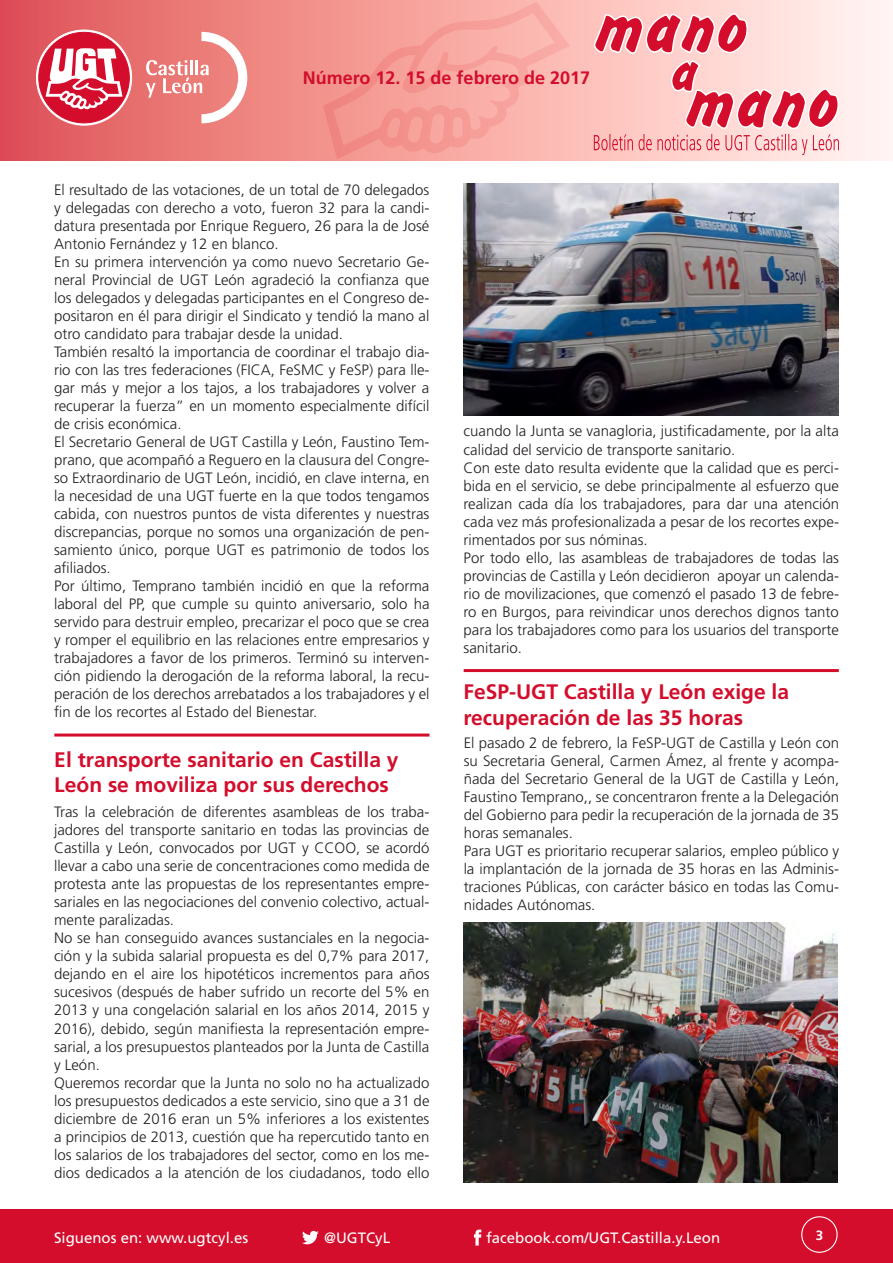
<style>
.page{position:relative;width:893px;height:1263px;background:#fff}
.page>*{position:absolute;margin:0;border:0;box-sizing:border-box;transform-origin:0 0}
.t1{font:700 21px/25.2px "Frutiger LT Std";color:#d30d2b}
.t2{font:700 18px "Frutiger LT Std";color:#d30d2b}
.t3{font:300 15px/18px "Frutiger LT Std";color:#231f20;text-align:justify}
.t4{font:15px "Frutiger LT Std";color:#fff}
.t5{font:700 13.35px "Frutiger LT Std";color:#fff}
</style>
<div class="page">
<svg style="left:0;top:0;width:891px;height:161px"></svg>
<svg style="left:36px;top:30px;width:96px;height:95px"></svg>
<div style="left:39px;top:32px;width:90px;height:91px;background:#d30d2b;border-radius:50%"></div>
<svg style="left:46px;top:48px;width:77px;height:63px"></svg>
<svg style="left:146px;top:32px;width:101px;height:91px"></svg>
<div style="left:0;top:1209px;width:893px;height:54px;background:#d30d2b"></div>
<div style="left:801px;top:1216px;width:37px;height:37px;border:1px solid #fff;border-radius:50%"></div>
<svg style="left:593px;top:13px;width:247px;height:142px"></svg>
<svg style="left:302px;top:1231px;width:17px;height:13px"></svg>
<svg style="left:474px;top:1229px;width:7px;height:16px"></svg>
<hr style="left:54px;top:733px;width:375px;height:3px;background:#d30d2b">
<img style="left:463px;top:184px;width:376px;height:231px">
<hr style="left:464px;top:669px;width:375px;height:3px;background:#d30d2b">
<img style="left:464px;top:923px;width:374px;height:259px">
<p class="t2" style="left:303px;top:68px;width:289px">Número 12. 15 de febrero de 2017</p>
<p class="t3" style="left:54px;top:181px;width:377px">El resultado de las votaciones, de un total de 70 delegados y delegadas con derecho a voto, fueron 32 para la candi&shy;datura presentada por Enrique Reguero, 26 para la de José Antonio Fernández y 12 en blanco.</p>
<p class="t3" style="left:54px;top:253px;width:377px">En su primera intervención ya como nuevo Secretario Ge&shy;neral Provincial de UGT León agradeció la confianza que los delegados y delegadas participantes en el Congreso de&shy;positaron en él para dirigir el Sindicato y tendió la mano al otro candidato para trabajar desde la unidad.</p>
<p class="t3" style="left:54px;top:343px;width:377px">También resaltó la importancia de coordinar el trabajo dia&shy;rio con las tres federaciones (FICA, FeSMC y FeSP) para lle&shy;gar más y mejor a los tajos, a los trabajadores y volver a recuperar la fuerza” en un momento especialmente difícil de crisis económica.</p>
<p class="t3" style="left:54px;top:433px;width:377px">El Secretario General de UGT Castilla y León, Faustino Tem&shy;prano, que acompañó a Reguero en la clausura del Congre&shy;so Extraordinario de UGT León, incidió, en clave interna, en la necesidad de una UGT fuerte en la que todos tengamos cabida, con nuestros puntos de vista diferentes y nuestras discrepancias, porque no somos una organización de pen&shy;samiento único, porque UGT es patrimonio de todos los afiliados.</p>
<p class="t3" style="left:54px;top:577px;width:377px">Por último, Temprano también incidió en que la reforma laboral del PP, que cumple su quinto aniversario, solo ha servido para destruir empleo, precarizar el poco que se crea y romper el equilibrio en las relaciones entre empresarios y trabajadores a favor de los primeros. Terminó su interven&shy;ción pidiendo la derogación de la reforma laboral, la recu&shy;peración de los derechos arrebatados a los trabajadores y el fin de los recortes al Estado del Bienestar.</p>
<p class="t1" style="left:54px;top:747px;width:346px">El transporte sanitario en Castilla y<br>León se moviliza por sus derechos</p>
<p class="t3" style="left:54px;top:803px;width:377px">Tras la celebración de diferentes asambleas de los traba&shy;jadores del transporte sanitario en todas las provincias de Castilla y León, convocados por UGT y CCOO, se acordó llevar a cabo una serie de concentraciones como medida de protesta ante las propuestas de los representantes empre&shy;sariales en las negociaciones del convenio colectivo, actual&shy;mente paralizadas.</p>
<p class="t3" style="left:54px;top:929px;width:377px">No se han conseguido avances sustanciales en la negocia&shy;ción y la subida salarial propuesta es del 0,7% para 2017, dejando en el aire los hipotéticos incrementos para años sucesivos (después de haber sufrido un recorte del 5% en 2013 y una congelación salarial en los años 2014, 2015 y 2016), debido, según manifiesta la representación empre&shy;sarial, a los presupuestos planteados por la Junta de Castilla y León.</p>
<p class="t3" style="left:54px;top:1073px;width:377px">Queremos recordar que la Junta no solo no ha actualizado los presupuestos dedicados a este servicio, sino que a 31 de diciembre de 2016 eran un 5% inferiores a los existentes a principios de 2013, cuestión que ha repercutido tanto en los salarios de los trabajadores del sector, como en los me&shy;dios dedicados a la atención de los ciudadanos, todo ello</p>
<p class="t3" style="left:463px;top:422px;width:377px">cuando la Junta se vanagloria, justificadamente, por la alta calidad del servicio de transporte sanitario.</p>
<p class="t3" style="left:463px;top:458px;width:377px">Con este dato resulta evidente que la calidad que es perci&shy;bida en el servicio, se debe principalmente al esfuerzo que realizan cada día los trabajadores, para dar una atención cada vez más profesionalizada a pesar de los recortes expe&shy;rimentados por sus nóminas.</p>
<p class="t3" style="left:463px;top:548px;width:377px">Por todo ello, las asambleas de trabajadores de todas las provincias de Castilla y León decidieron apoyar un calenda&shy;rio de movilizaciones, que comenzó el pasado 13 de febre&shy;ro en Burgos, para reivindicar unos derechos dignos tanto para los trabajadores como para los usuarios del transporte sanitario.</p>
<p class="t1" style="left:463px;top:679px;width:327px">FeSP-UGT Castilla y León exige la recuperación de las 35 horas</p>
<p class="t3" style="left:464px;top:734px;width:377px">El pasado 2 de febrero, la FeSP-UGT de Castilla y León con su Secretaria General, Carmen Ámez, al frente y acompa&shy;ñada del Secretario General de la UGT de Castilla y León, Faustino Temprano,, se concentraron frente a la Delegación del Gobierno para pedir la recuperación de la jornada de 35 horas semanales.</p>
<p class="t3" style="left:464px;top:842px;width:377px">Para UGT es prioritario recuperar salarios, empleo público y la implantación de la jornada de 35 horas en las Adminis&shy;traciones Públicas, con carácter básico en todas las Comu&shy;nidades Autónomas.</p>
<p class="t4" style="left:54px;top:1229px;width:196px">Siguenos en: www.ugtcyl.es</p>
<p class="t4" style="left:324px;top:1229px;width:68px">@UGTCyL</p>
<p class="t4" style="left:486px;top:1229px;width:236px">facebook.com/UGT.Castilla.y.Leon</p>
<p class="t5" style="left:816px;top:1227px;width:9px">3</p>
</div>
